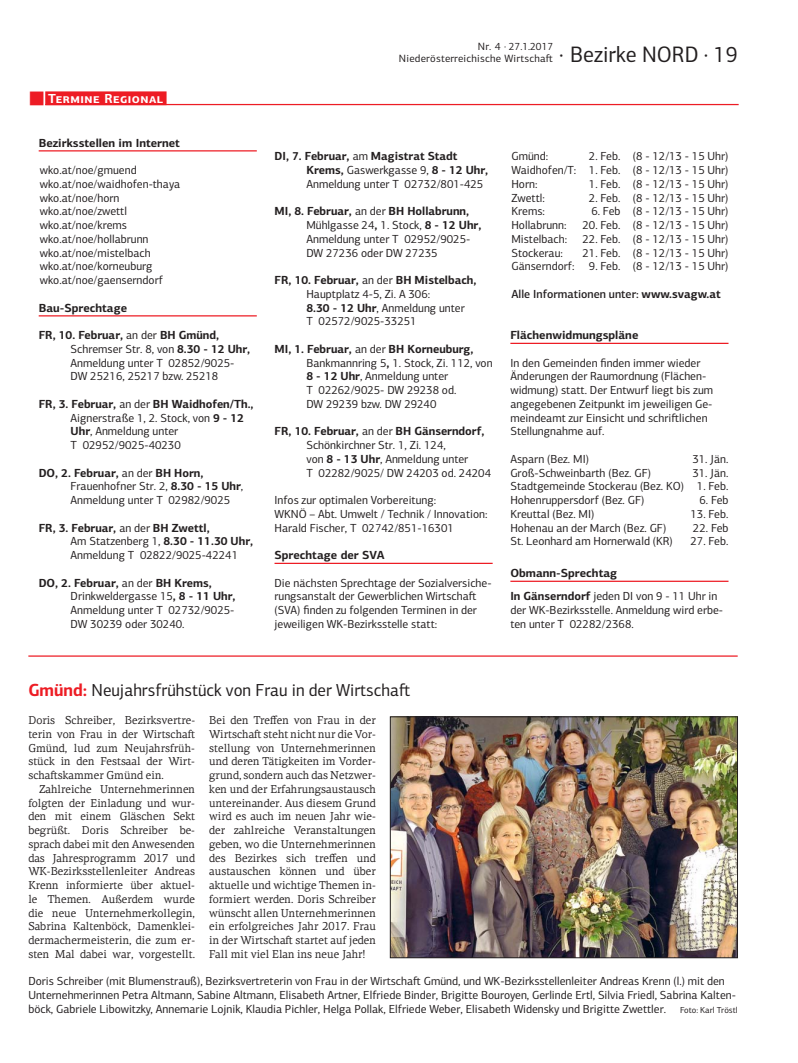
<style>
.page{position:relative;width:798px;height:1063px;background:#fff}
.page>*{position:absolute;margin:0;border:0;box-sizing:border-box;transform-origin:0 0}
.t1{font:22.5px "PF Centro Sans Pro";color:#231f20;scale:.96 1}
.t2{font:17.5px "PF Centro Sans Pro";color:#231f20;scale:.96 1}
.t3{font:700 13.12px "PF Centro Sans Pro";letter-spacing:.04em;color:#fff}
.t4{font:11.75px/13.8px "PF Centro Sans Pro";color:#231f20}
.t5{font:700 11.75px/23.4px "PF Centro Sans Pro";color:#231f20}
.t6{font:500 11.75px "PF Centro Sans Pro";color:#231f20}
.t7{font:11.5px/13.8px "PF Centro Serif Pro";color:#231f20;text-align:justify;scale:.96 1}
.t8{font:10.62px/11.9px "PF Centro Sans Pro";letter-spacing:.02em;color:#231f20;text-align:right}
.s1{font-weight:700}
.s2{font-weight:400}
.s3{font-weight:700;color:#ed1c24}
.s4{font-size:8.75px}
</style>
<div class="page">
<div style="left:45px;top:91px;width:121px;height:14px;background:#ed1c24"></div>
<hr style="left:45px;top:104px;width:693px;height:1px;background:#ed1c24">
<hr style="left:39px;top:315px;width:218px;height:1px;background:#ed1c24">
<hr style="left:274px;top:563px;width:218px;height:1px;background:#ed1c24">
<hr style="left:510px;top:343px;width:218px;height:1px;background:#ed1c24">
<hr style="left:510px;top:581px;width:218px;height:1px;background:#ed1c24">
<hr style="left:39px;top:150px;width:218px;height:1px;background:#ed1c24">
<hr style="left:28px;top:655px;width:709px;height:2px;background:#ed1c24">
<img style="left:392px;top:719px;width:343px;height:237px">
<div style="left:390px;top:717px;width:347px;height:241px;border:1px solid #231f20"></div>
<svg style="left:45px;top:91px;width:25px;height:15px"></svg>
<p class="t3" style="left:48px;top:94px;width:116px">Termine Regional</p>
<p class="t5" style="left:39px;top:132px;width:143px">Bezirksstellen im Internet</p>
<p class="t4" style="left:40px;top:165px;width:142px">wko.at/noe/gmuend wko.at/noe/waidhofen-thaya wko.at/noe/horn wko.at/noe/zwettl wko.at/noe/krems wko.at/noe/hollabrunn wko.at/noe/mistelbach wko.at/noe/korneuburg wko.at/noe/gaenserndorf</p>
<p class="t5" style="left:39px;top:297px;width:90px">Bau-Sprechtage</p>
<p class="t4" style="left:71px;top:330px;width:181px;text-indent:-32px"><span class="s1">FR, 10. Februar,</span> an der <span class="s1">BH Gmünd,<br></span>Schremser Str. 8, von <span class="s1">8.30 - 12 Uhr,<br></span>Anmeldung unter T 02852/9025-<br>DW 25216, 25217 bzw. 25218</p>
<p class="t4" style="left:71px;top:398px;width:184px;text-indent:-32px"><span class="s1">FR, 3. Februar,</span> an der <span class="s1">BH Waidhofen/Th.,<br></span>Aignerstraße 1, 2. Stock, von <span class="s1">9 - 12<br>Uhr</span>, Anmeldung unter<br>T 02952/9025-40230</p>
<p class="t4" style="left:71px;top:467px;width:174px;text-indent:-32px"><span class="s1">DO, 2. Februar,</span> an der <span class="s1">BH Horn,<br></span>Frauenhofner Str. 2, <span class="s1">8.30 - 15 Uhr</span>,<br>Anmeldung unter T 02982/9025</p>
<p class="t4" style="left:71px;top:522px;width:184px;text-indent:-32px"><span class="s1">FR, 3. Februar,</span> an der <span class="s1">BH Zwettl,<br></span>Am Statzenberg 1, <span class="s1">8.30 - 11.30 Uhr,<br></span>Anmeldung T 02822/9025-42241</p>
<p class="t4" style="left:71px;top:577px;width:166px;text-indent:-32px"><span class="s1">DO, 2. Februar,</span> an der <span class="s1">BH Krems,<br></span>Drinkweldergasse 15<span class="s1">, 8 - 11 Uhr,<br></span>Anmeldung unter T 02732/9025-<br>DW 30239 oder 30240.</p>
<p class="t8" style="left:399px;top:42px;width:155px">Nr. 4 · 27.1.2017<br>Niederösterreichische Wirtscha-</p>
<h1 class="t1" style="left:559px;top:46px;width:188px">· Bezirke NORD · 19</h1>
<p class="t4" style="left:306px;top:151px;width:183px;text-indent:-32px"><span class="s1">DI, 7. Februar,</span> am <span class="s1">Magistrat Stadt<br>Krems,</span> Gaswerkgasse 9, <span class="s1">8 - 12 Uhr,<br></span>Anmeldung unter T 02732/801-425</p>
<p class="t4" style="left:306px;top:206px;width:176px;text-indent:-32px"><span class="s1">MI, 8. Februar,</span> an der <span class="s1">BH Hollabrunn,<br></span>Mühlgasse 24<span class="s1">,</span> 1. Stock, <span class="s1">8 - 12 Uhr,<br></span>Anmeldung unter T 02952/9025-<br>DW 27236 oder DW 27235</p>
<p class="t4" style="left:306px;top:275px;width:171px;text-indent:-32px"><span class="s1">FR, 10. Februar,</span> an der <span class="s1">BH Mistelbach,<br></span>Hauptplatz 4-5, Zi. A 306:<br><span class="s1">8.30 - 12 Uhr</span>, Anmeldung unter<br>T 02572/9025-33251</p>
<p class="t4" style="left:306px;top:343px;width:188px;text-indent:-32px"><span class="s1">MI, 1. Februar,</span> an der <span class="s1">BH Korneuburg,<br></span>Bankmannring 5<span class="s1">,</span> 1. Stock, Zi. 112, von<br><span class="s1">8 - 12 Uhr</span>, Anmeldung unter<br>T 02262/9025- DW 29238 od.<br>DW 29239 bzw. DW 29240</p>
<p class="t4" style="left:306px;top:426px;width:186px;text-indent:-32px"><span class="s1">FR, 10. Februar,</span> an der <span class="s1">BH Gänserndorf,<br></span>Schönkirchner Str. 1, Zi. 124,<br>von <span class="s1">8 - 13 Uhr</span>, Anmeldung unter<br>T 02282/9025/ DW 24203 od. 24204</p>
<p class="t4" style="left:274px;top:495px;width:214px">Infos zur optimalen Vorbereitung:<br>WKNÖ – Abt. Umwelt / Technik / Innovation:<br>Harald Fischer, T 02742/851-16301</p>
<p class="t5" style="left:274px;top:545px;width:112px">Sprechtage der SVA</p>
<p class="t4" style="left:274px;top:577px;width:218px">Die nächsten Sprechtage der Sozialversiche&shy;rungsanstalt der Gewerblichen Wirtscha-(SVA) finden zu folgenden Terminen in der jeweiligen WK-Bezirksstelle statt:</p>
<p class="t4" style="left:511px;top:151px;width:218px;text-align:justify;text-indent:77px">2. Feb. (8 - 12/13 - 15 Uhr)<br>Waidhofen/T: 1. Feb. (8 - 12/13 - 15 Uhr)<br>Horn:</p>
<p class="t4" style="left:511px;top:151px;width:38px">Gmünd:</p>
<p class="t4" style="left:588px;top:178px;width:141px">1. Feb. (8 - 12/13 - 15 Uhr)</p>
<p class="t4" style="left:511px;top:192px;width:35px">Zwettl:</p>
<p class="t4" style="left:588px;top:192px;width:141px">2. Feb. (8 - 12/13 - 15 Uhr)</p>
<p class="t4" style="left:511px;top:206px;width:35px">Krems:</p>
<p class="t4" style="left:591px;top:206px;width:139px">6. Feb (8 - 12/13 - 15 Uhr)</p>
<p class="t4" style="left:511px;top:220px;width:56px">Hollabrunn:</p>
<p class="t4" style="left:582px;top:220px;width:147px">20. Feb. (8 - 12/13 - 15 Uhr)</p>
<p class="t4" style="left:511px;top:233px;width:57px">Mistelbach:</p>
<p class="t4" style="left:582px;top:233px;width:147px">22. Feb. (8 - 12/13 - 15 Uhr)</p>
<p class="t4" style="left:511px;top:247px;width:53px">Stockerau:</p>
<p class="t4" style="left:511px;top:247px;width:218px;text-align:right">21. Feb. (8 - 12/13 - 15 Uhr)<br>Gänserndorf: 9. Feb. (8 - 12/13 - 15 Uhr)</p>
<p class="t6" style="left:511px;top:290px;width:211px">Alle Informationen unter: <span class="s1">www.svagw.at</span></p>
<p class="t5" style="left:510px;top:325px;width:129px">Flächenwidmungspläne</p>
<p class="t4" style="left:510px;top:357px;width:204px">In den Gemeinden finden immer wieder Änderungen der Raumordnung (Flächen&shy;widmung) statt. Der Entwurf liegt bis zum angegebenen Zeitpunkt im jeweiligen Ge&shy;meindeamt zur Einsicht und schri-lichen Stellungnahme auf.</p>
<p class="t4" style="left:510px;top:453px;width:80px">Asparn (Bez. MI)</p>
<p class="t4" style="left:692px;top:453px;width:38px">31. Jän.</p>
<p class="t4" style="left:510px;top:467px;width:142px">Groß-Schweinbarth (Bez. GF)</p>
<p class="t4" style="left:510px;top:467px;width:219px;text-align:justify;text-indent:182px">31. Jän.<br>Stadtgemeinde Stockerau (Bez. KO) 1. Feb.<br>Hohenruppersdorf (Bez. GF)</p>
<p class="t4" style="left:699px;top:495px;width:31px">6. Feb</p>
<p class="t4" style="left:510px;top:508px;width:85px">Kreuttal (Bez. MI)</p>
<p class="t4" style="left:690px;top:508px;width:39px">13. Feb.</p>
<p class="t4" style="left:510px;top:522px;width:157px">Hohenau an der March (Bez. GF)</p>
<p class="t4" style="left:692px;top:522px;width:37px">22. Feb</p>
<p class="t4" style="left:510px;top:536px;width:164px">St. Leonhard am Hornerwald (KR)</p>
<p class="t4" style="left:690px;top:536px;width:39px">27. Feb.</p>
<p class="t5" style="left:510px;top:563px;width:208px">Obmann-Sprechtag<br>In Gänserndorf <span class="s2">jeden DI von 9 - 11 Uhr in</span></p>
<p class="t4" style="left:510px;top:605px;width:214px">der WK-Bezirksstelle. Anmeldung wird erbe&shy;ten unter T 02282/2368.</p>
<h2 class="t2" style="left:28px;top:684px;width:399px"><span class="s3">Gmünd:</span> Neujahrsfrühstück von Frau in der Wirtscha-</h2>
<p class="t7" style="left:28px;top:715px;width:175px">Doris Schreiber, Bezirksvertre&shy;terin von Frau in der Wirtscha-Gmünd, lud zum Neujahrsfrüh&shy;stück in den Festsaal der Wirt&shy;scha-skammer Gmünd ein.</p>
<p class="t7" style="left:28px;top:783px;width:175px;text-indent:11px">Zahlreiche Unternehmerinnen folgten der Einladung und wur&shy;den mit einem Gläschen Sekt begrüßt. Doris Schreiber be&shy;sprach dabei mit den Anwesenden das Jahresprogramm 2017 und WK-Bezirksstellenleiter Andreas Krenn informierte über aktuel&shy;le Themen. Außerdem wurde die neue Unternehmerkollegin, Sabrina Kaltenböck, Damenklei&shy;dermachermeisterin, die zum er&shy;sten Mal dabei war, vorgestellt.</p>
<p class="t7" style="left:209px;top:715px;width:175px">Bei den Treffen von Frau in der Wirtscha- steht nicht nur die Vor&shy;stellung von Unternehmerinnen und deren Tätigkeiten im Vorder&shy;grund, sondern auch das Netzwer&shy;ken und der Erfahrungsaustausch untereinander. Aus diesem Grund wird es auch im neuen Jahr wie&shy;der zahlreiche Veranstaltungen geben, wo die Unternehmerinnen des Bezirkes sich treffen und austauschen können und über aktuelle und wichtige Themen in&shy;formiert werden. Doris Schreiber wünscht allen Unternehmerinnen ein erfolgreiches Jahr 2017. Frau in der Wirtscha- startet auf jeden Fall mit viel Elan ins neue Jahr!</p>
<p class="t4" style="left:28px;top:976px;width:710px">Doris Schreiber (mit Blumenstrauß), Bezirksvertreterin von Frau in der Wirtscha- Gmünd, und WK-Bezirksstellenleiter Andreas Krenn (l.) mit den<br>Unternehmerinnen Petra Altmann, Sabine Altmann, Elisabeth Artner, Elfriede Binder, Brigitte Bouroyen, Gerlinde Ertl, Silvia Friedl, Sabrina Kalten&shy;böck, Gabriele Libowitzky, Annemarie Lojnik, Klaudia Pichler, Helga Pollak, Elfriede Weber, Elisabeth Widensky und Brigitte Zwettler. <span class="s4">Foto: Karl Tröstl</span></p>
</div>
